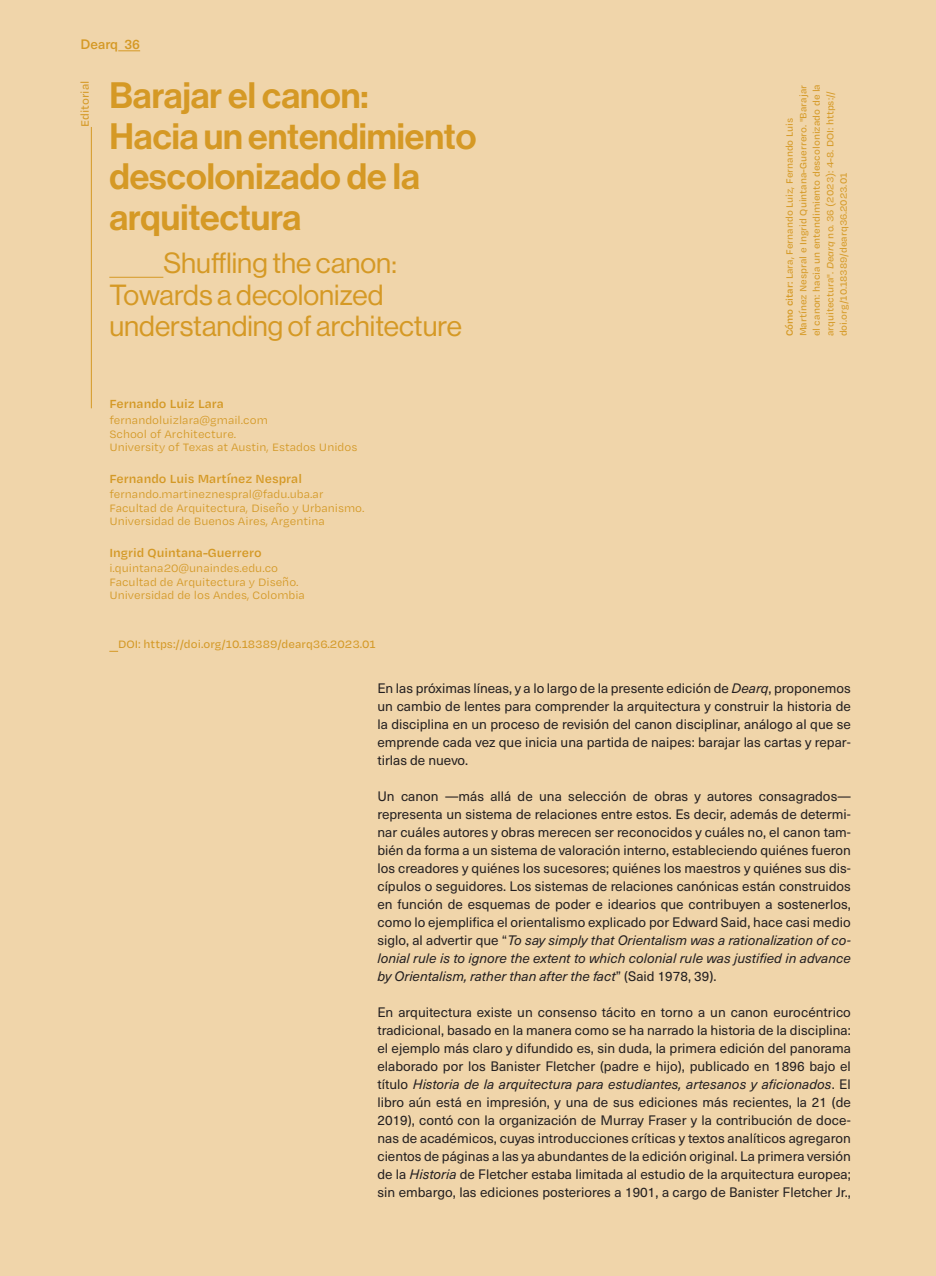
<style>
.page{position:relative;width:936px;height:1276px;background:#fff}
.page>*{position:absolute;margin:0;border:0;box-sizing:border-box;transform-origin:0 0}
.ES_Nombre{font:36px/40.5px "N Haas Grotesk DS Pro 65 Md";color:#d59925}
.EN_Nombre{font:28.5px/31.5px "N Haas Grotesk DS Pro 55 Rg";color:#d59925}
.Cuerpo{font:13.5px/18px "Neue Haas Unica W1 G";color:#231f20;text-align:justify}
.Nombre_Autores{font:600 13.5px "Degular Text";color:#d49926}
.t1{font:500 13.5px "Neue Haas Unica W1 G";color:#d59925}
.Autores{font:12.3px/13.5px "Degular Text";color:#d49926}
.Autores-2{font:500 12.3px "Degular Text";color:#d49926}
.Bibliografia{font:500 12.3px "Degular Text";color:#d59925}
.Código_de_barras{font:500 10.5px/13.5px "Degular Text";color:#d59925}
.s1{color:#d59925}
.s2{font-weight:600}
.s3{font-style:italic}
</style>
<div class="page">
<div style="left:0;top:0;width:935px;height:1276px;background:#f0d5aa"></div>
<hr style="left:91px;top:127px;width:1px;height:281px;background:#d59925">
<hr style="left:109px;top:277px;width:54px;height:1px;background:#d59925">
<svg style="left:118px;top:50px;width:22px;height:1px"></svg>
<p class="t1" style="left:81px;top:35px;width:61px">Dearq 36</p>
<p class="Bibliografia" style="left:77px;top:127px;width:48px;rotate:-90deg">Editorial</p>
<p class="ES_Nombre" style="left:109px;top:76px;width:261px">Barajar el canon:</p>
<p class="ES_Nombre" style="left:109px;top:117px;width:368px">Hacia un entendimiento descolonizado de la arquitectura</p>
<p class="EN_Nombre" style="left:109px;top:248px;width:354px;text-indent:54px">Shuffling the canon:<br>Towards a decolonized understanding of architecture</p>
<p class="Nombre_Autores" style="left:109px;top:395px;width:116px">Fernando Luiz Lara</p>
<p class="Autores" style="left:109px;top:413px;width:160px">fernandoluizlara@gmail.com</p>
<p class="Autores" style="left:109px;top:426px;width:128px">School of Architecture.</p>
<p class="Autores" style="left:109px;top:440px;width:249px">University of Texas at Austin, Estados Unidos</p>
<p class="Nombre_Autores" style="left:109px;top:469px;width:194px">Fernando Luis <span class="s1">Martínez Nesp</span>ral</p>
<p class="Autores" style="left:109px;top:487px;width:216px">fernando.martineznespral@fadu.uba.ar</p>
<p class="Autores" style="left:109px;top:500px;width:257px">Facultad de Arquitectura, Diseño y Urbanismo.<br>Universidad de Buenos Aires, Argentina</p>
<p class="Nombre_Autores" style="left:109px;top:543px;width:154px">Ingrid Quintana-Guerrero</p>
<p class="Autores" style="left:109px;top:561px;width:170px">i.quintana20@unaindes.edu.co</p>
<p class="Autores" style="left:109px;top:575px;width:191px">Facultad de Arquitectura y Diseño.</p>
<p class="Autores" style="left:109px;top:588px;width:197px">Universidad de los Andes, Colombia</p>
<p class="Autores-2" style="left:118px;top:636px;width:259px">DOI: https://doi.org/10.18389/dearq36.2023.01</p>
<p class="Código_de_barras" style="left:782px;top:336px;width:254px;rotate:-90deg"><span class="s2">Cómo citar:</span> Lara, Fernando Luiz, Fernando Luis Martínez Nespral e Ingrid Quintana-Guerrero. "Barajar el canon: hacia un entendimiento descolonizado de la arquitectura". <span class="s3">Dearq</span> no. 36 (2023): 4-8. DOI: https:// doi.org/10.18389/dearq36.2023.01</p>
<p class="Cuerpo" style="left:377px;top:678px;width:475px">En las próximas líneas, y a lo largo de la presente edición de <span class="s3">Dearq</span>, proponemos un cambio de lentes para comprender la arquitectura y construir la historia de la disciplina en un proceso de revisión del canon disciplinar, análogo al que se emprende cada vez que inicia una partida de naipes: barajar las cartas y repar&shy;tirlas de nuevo.</p>
<p class="Cuerpo" style="left:377px;top:786px;width:475px">Un canon —más allá de una selección de obras y autores consagrados— representa un sistema de relaciones entre estos. Es decir, además de determi&shy;nar cuáles autores y obras merecen ser reconocidos y cuáles no, el canon tam&shy;bién da forma a un sistema de valoración interno, estableciendo quiénes fueron los creadores y quiénes los sucesores; quiénes los maestros y quiénes sus dis&shy;cípulos o seguidores. Los sistemas de relaciones canónicas están construidos en función de esquemas de poder e idearios que contribuyen a sostenerlos, como lo ejemplifica el orientalismo explicado por Edward Said, hace casi medio siglo, al advertir que “<span class="s3">To say simply that Orientalism was a rationalization of co&shy;lonial rule is to ignore the extent to which colonial rule was justified in advance by Orientalism, rather than after the fact</span>” (Said 1978, 39).</p>
<p class="Cuerpo" style="left:377px;top:1002px;width:475px">En arquitectura existe un consenso tácito en torno a un canon eurocéntrico tradicional, basado en la manera como se ha narrado la historia de la disciplina: el ejemplo más claro y difundido es, sin duda, la primera edición del panorama elaborado por los Banister Fletcher (padre e hijo), publicado en 1896 bajo el título <span class="s3">Historia de la arquitectura para estudiantes, artesanos y aficionados</span>. El libro aún está en impresión, y una de sus ediciones más recientes, la 21 (de 2019), contó con la organización de Murray Fraser y la contribución de doce&shy;nas de académicos, cuyas introducciones críticas y textos analíticos agregaron cientos de páginas a las ya abundantes de la edición original. La primera versión de la <span class="s3">Historia</span> de Fletcher estaba limitada al estudio de la arquitectura europea; sin embargo, las ediciones posteriores a 1901, a cargo de Banister Fletcher Jr.,</p>
</div>
